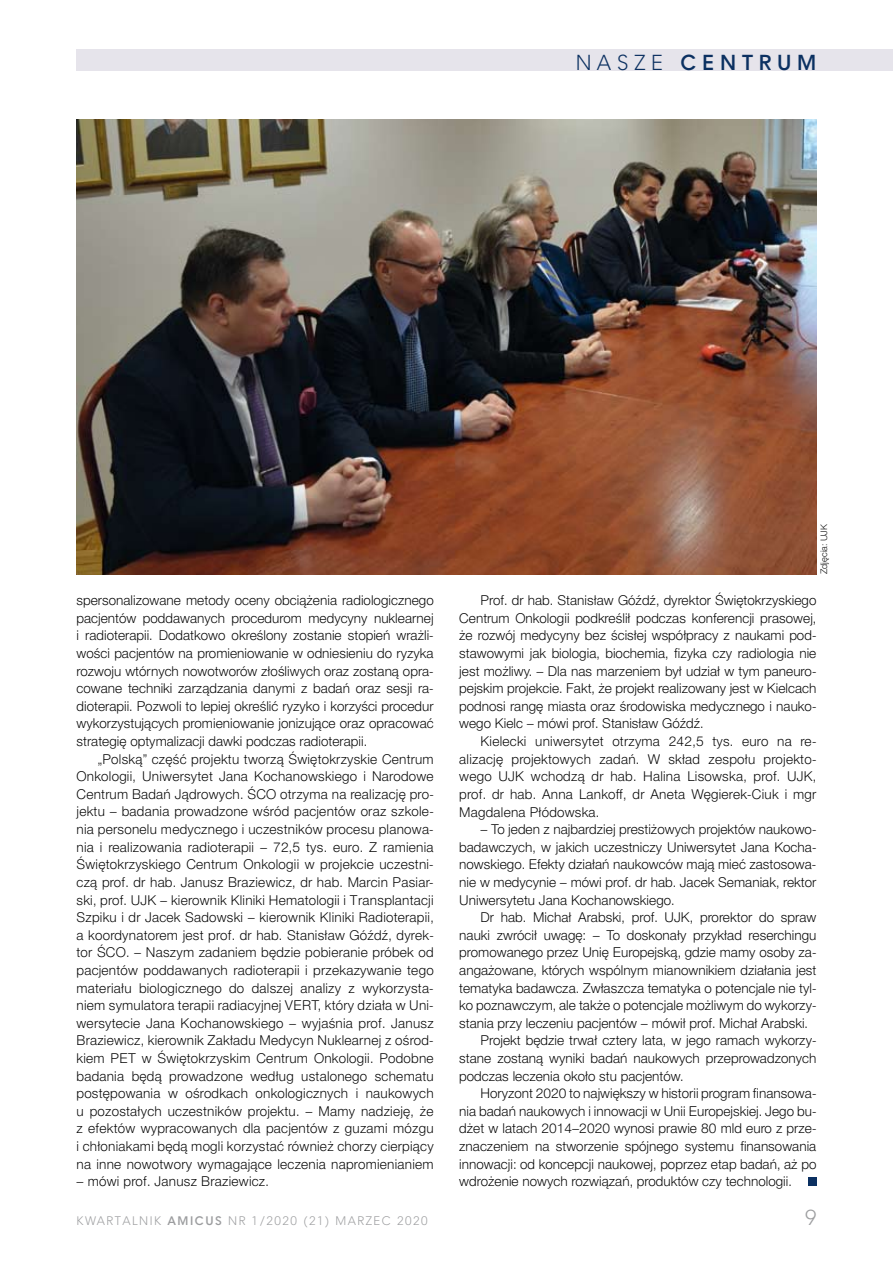
<style>
.page{position:relative;width:893px;height:1263px;background:#fff}
.page>*{position:absolute;margin:0;border:0;box-sizing:border-box;transform-origin:0 0}
.t1{font:700 21px "Straight EFN";letter-spacing:.28em;color:#0b3061}
.t2{font:21px "Straight EFN";color:#9c9d9f}
.t3{font:13.5px/17.5px "Switzer EFN Light";color:#000;text-align:justify}
.t4{font:12px "Straight EFN";letter-spacing:.13em;color:#9c9d9f}
.t5{font:700 12px "Straight EFN";letter-spacing:.13em;color:#9c9d9f}
.t6{font:9px "Switzer EFN Light";color:#000}
.s1{font-weight:400}
</style>
<div class="page">
<div style="left:77px;top:49px;width:816px;height:21px;background:#e6e4eb"></div>
<div style="left:808px;top:1178px;width:8px;height:8px;background:#0b3061"></div>
<img style="left:77px;top:119px;width:739px;height:455px">
<h1 class="t1" style="left:576px;top:50px;width:221px"><span class="s1">N ASZE</span> C ENTRUM</h1>
<p class="t3" style="left:77px;top:591px;width:359px">spersonalizowane metody oceny obciążenia radiologicznego pacjentów poddawanych procedurom medycyny nuklearnej i radioterapii. Dodatkowo określony zostanie stopień wrażli&shy;wości pacjentów na promieniowanie w odniesieniu do ryzyka rozwoju wtórnych nowotworów złośliwych oraz zostaną opra&shy;cowane techniki zarządzania danymi z badań oraz sesji ra&shy;dioterapii. Pozwoli to lepiej określić ryzyko i korzyści procedur wykorzystujących promieniowanie jonizujące oraz opracować strategię optymalizacji dawki podczas radioterapii.</p>
<p class="t3" style="left:77px;top:750px;width:359px;text-indent:21px">„Polską” część projektu tworzą Świętokrzyskie Centrum Onkologii, Uniwersytet Jana Kochanowskiego i Narodowe Centrum Badań Jądrowych. ŚCO otrzyma na realizację pro&shy;jektu – badania prowadzone wśród pacjentów oraz szkole&shy;nia personelu medycznego i uczestników procesu planowa&shy;nia i realizowania radioterapii – 72,5 tys. euro. Z ramienia Świętokrzyskiego Centrum Onkologii w projekcie uczestni&shy;czą prof. dr hab. Janusz Braziewicz, dr hab. Marcin Pasiar&shy;ski, prof. UJK – kierownik Kliniki Hematologii i Transplantacji Szpiku i dr Jacek Sadowski – kierownik Kliniki Radioterapii, a koordynatorem jest prof. dr hab. Stanisław Góźdź, dyrek&shy;tor ŚCO. – Naszym zadaniem będzie pobieranie próbek od pacjentów poddawanych radioterapii i przekazywanie tego materiału biologicznego do dalszej analizy z wykorzysta&shy;niem symulatora terapii radiacyjnej VERT, który działa w Uni&shy;wersytecie Jana Kochanowskiego – wyjaśnia prof. Janusz Braziewicz, kierownik Zakładu Medycyn Nuklearnej z ośrod&shy;kiem PET w Świętokrzyskim Centrum Onkologii. Podobne badania będą prowadzone według ustalonego schematu postępowania w ośrodkach onkologicznych i naukowych u pozostałych uczestników projektu. – Mamy nadzieję, że z efektów wypracowanych dla pacjentów z guzami mózgu i chłoniakami będą mogli korzystać również chorzy cierpiący na inne nowotwory wymagające leczenia napromienianiem</p>
<p class="t3" style="left:77px;top:1172px;width:194px">– mówi prof. Janusz Braziewicz.</p>
<p class="t6" style="left:819px;top:574px;width:51px;rotate:-90deg">Zdjęcia: UJK</p>
<p class="t3" style="left:459px;top:591px;width:359px;text-indent:21px">Prof. dr hab. Stanisław Góźdź, dyrektor Świętokrzyskiego Centrum Onkologii podkreślił podczas konferencji prasowej, że rozwój medycyny bez ścisłej współpracy z naukami pod&shy;stawowymi jak biologia, biochemia, fizyka czy radiologia nie jest możliwy. – Dla nas marzeniem był udział w tym paneuro&shy;pejskim projekcie. Fakt, że projekt realizowany jest w Kielcach podnosi rangę miasta oraz środowiska medycznego i nauko&shy;wego Kielc – mówi prof. Stanisław Góźdź.</p>
<p class="t3" style="left:459px;top:732px;width:359px;text-indent:21px">Kielecki uniwersytet otrzyma 242,5 tys. euro na re&shy;alizację projektowych zadań. W skład zespołu projekto&shy;wego UJK wchodzą dr hab. Halina Lisowska, prof. UJK, prof. dr hab. Anna Lankoff, dr Aneta Węgierek-Ciuk i mgr Magdalena Płódowska.</p>
<p class="t3" style="left:459px;top:820px;width:359px;text-indent:21px">– To jeden z najbardziej prestiżowych projektów naukowo&shy;badawczych, w jakich uczestniczy Uniwersytet Jana Kocha&shy;nowskiego. Efekty działań naukowców mają mieć zastosowa&shy;nie w medycynie – mówi prof. dr hab. Jacek Semaniak, rektor Uniwersytetu Jana Kochanowskiego.</p>
<p class="t3" style="left:480px;top:908px;width:337px">Dr hab. Michał Arabski, prof. UJK, prorektor do spraw</p>
<p class="t3" style="left:459px;top:926px;width:359px">nauki zwrócił uwagę: – To doskonały przykład reserchingu</p>
<p class="t3" style="left:459px;top:944px;width:359px">promowanego przez Unię Europejską, gdzie mamy osoby za-</p>
<p class="t3" style="left:459px;top:961px;width:359px">angażowane, których wspólnym mianownikiem działania jest</p>
<p class="t3" style="left:459px;top:979px;width:359px">tematyka badawcza. Zwłaszcza tematyka o potencjale nie tyl-</p>
<p class="t3" style="left:459px;top:996px;width:359px">ko poznawczym, ale także o potencjale możliwym do wykorzy-</p>
<p class="t3" style="left:459px;top:1014px;width:350px">stania przy leczeniu pacjentów – mówił prof. Michał Arabski.</p>
<p class="t3" style="left:480px;top:1032px;width:337px">Projekt będzie trwał cztery lata, w jego ramach wykorzy-</p>
<p class="t3" style="left:459px;top:1049px;width:359px">stane zostaną wyniki badań naukowych przeprowadzonych</p>
<p class="t3" style="left:459px;top:1067px;width:226px">podczas leczenia około stu pacjentów.</p>
<p class="t3" style="left:480px;top:1084px;width:337px">Horyzont 2020 to największy w historii program finansowa-</p>
<p class="t3" style="left:459px;top:1102px;width:359px">nia badań naukowych i innowacji w Unii Europejskiej. Jego bu-</p>
<p class="t3" style="left:459px;top:1120px;width:359px">dżet w latach 2014–2020 wynosi prawie 80 mld euro z prze-</p>
<p class="t3" style="left:459px;top:1137px;width:359px">znaczeniem na stworzenie spójnego systemu finansowania</p>
<p class="t3" style="left:459px;top:1155px;width:359px">innowacji: od koncepcji naukowej, poprzez etap badań, aż po</p>
<p class="t3" style="left:459px;top:1172px;width:334px">wdrożenie nowych rozwiązań, produktów czy technologii.</p>
<p class="t4" style="left:77px;top:1213px;width:18px">KWARTALNI</p>
<p class="t5" style="left:154px;top:1213px;width:83px"><span class="s1">K</span> AMICUS <span class="s1">NR</span></p>
<p class="t4" style="left:252px;top:1213px;width:178px">1/2020 (21) MARZEC 2020</p>
<h1 class="t2" style="left:805px;top:1205px;width:13px">9</h1>
</div>
